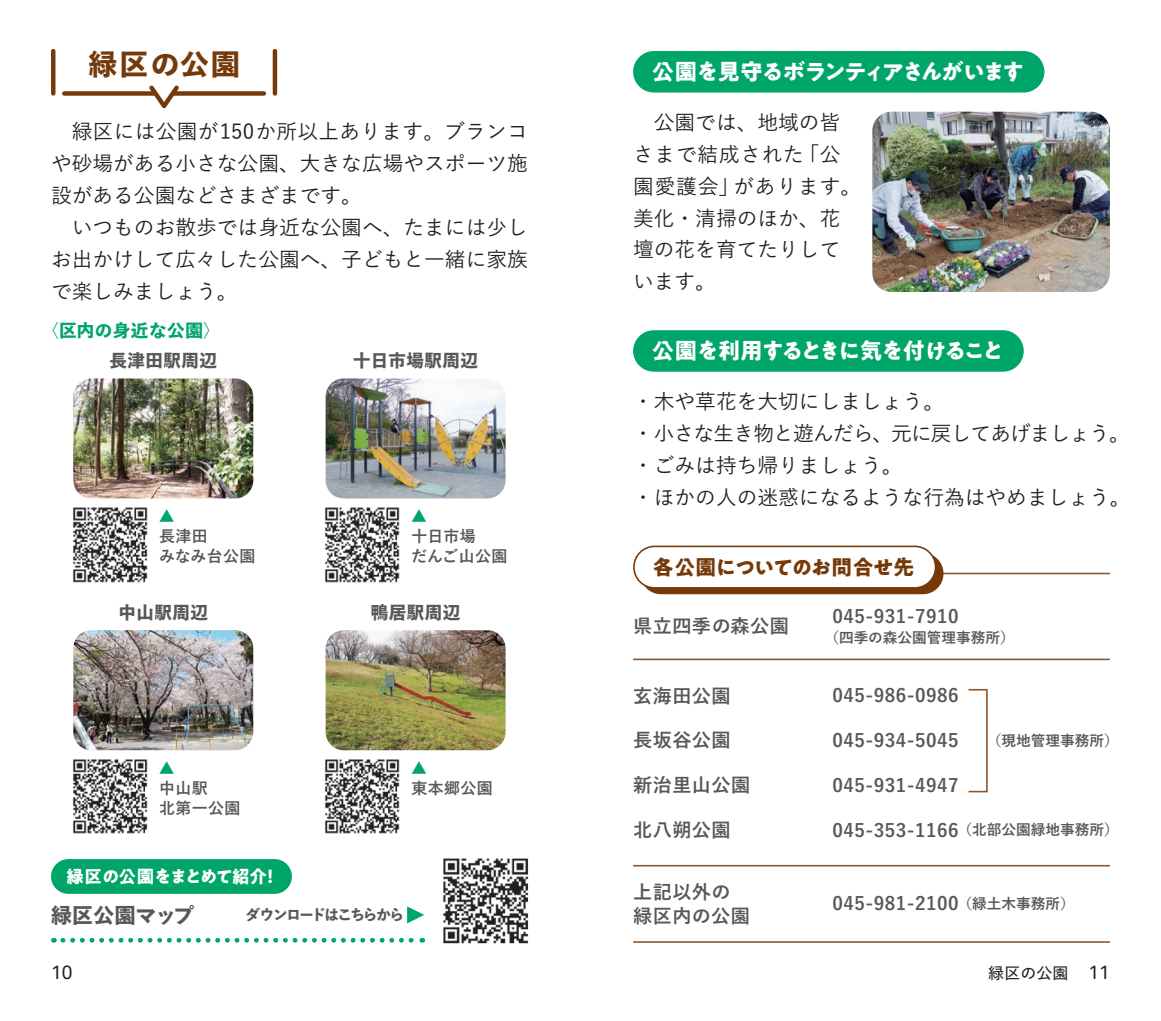
<style>
.page{position:relative;width:1161px;height:1021px;background:#fff}
.page>*{position:absolute;margin:0;border:0;box-sizing:border-box;transform-origin:0 0}
.t1{font:28.8px "Yu Gothic Std E";letter-spacing:.08em;color:#763a0a}
.t2{font:700 22.28px "PA1 Gothic Std N";letter-spacing:-.065em;color:#fff}
.t3{font:700 22.28px "PA1 Gothic Std N";letter-spacing:-.045em;color:#fff}
.t4{font:20.7px/31.9px "Yu Gothic Std M";color:#231f20}
.t5{font:700 20.7px "PA1 Gothic Std N";letter-spacing:-.03em;color:#763a0a}
.t6{font:20.7px "Yu Gothic Std E";letter-spacing:.01em;color:#57585a}
.t7{font:19.12px/23.8px "Yu Gothic Std B";letter-spacing:.025em;color:#57585a}
.t8{font:19.12px "Akkurat Pro";color:#231f20}
.t9{font:18.22px "Yu Gothic Std B";letter-spacing:.025em;color:#57585a}
.t10{font:17.55px "Yu Gothic Std E";letter-spacing:.025em;color:#57585a}
.t11{font:700 17.55px "PA1 Gothic Std N";letter-spacing:-.055em;color:#fff}
.t12{font:17.55px "Yu Gothic Std E";letter-spacing:.025em;color:#00a56a}
.t13{font:15.97px/20px "Yu Gothic Std B";letter-spacing:.025em;color:#57585a}
.t14{font:15.97px "Yu Gothic Std D";letter-spacing:.01em;color:#231f20}
.t15{font:15.97px "Yu Gothic Std B";color:#00a56a}
.t16{font:14.62px "Yu Gothic Std B";color:#57585a}
.t17{font:14.4px "Yu Gothic Std E";letter-spacing:-.08em;color:#57585a}
.s1{font-size:14.62px}
</style>
<div class="page">
<img style="left:326px;top:378px;width:180px;height:120px">
<img style="left:73px;top:378px;width:180px;height:120px">
<img style="left:73px;top:630px;width:180px;height:120px">
<img style="left:326px;top:630px;width:180px;height:120px">
<img style="left:73px;top:759px;width:75px;height:75px">
<img style="left:325px;top:759px;width:75px;height:75px">
<img style="left:73px;top:507px;width:75px;height:76px">
<img style="left:443px;top:858px;width:86px;height:86px">
<img style="left:325px;top:507px;width:75px;height:76px">
<img style="left:872px;top:112px;width:238px;height:180px">
<hr style="left:649px;top:572px;width:461px;height:2px;background:#8c562c">
<hr style="left:633px;top:658px;width:477px;height:2px;background:#8c562c">
<hr style="left:633px;top:941px;width:477px;height:1px;background:#8c562c">
<hr style="left:633px;top:864px;width:477px;height:2px;background:#8c562c">
<hr style="left:51px;top:51px;width:4px;height:42px;background:#763a0a">
<hr style="left:273px;top:51px;width:4px;height:42px;background:#763a0a">
<div style="left:64px;top:91px;width:200px;height:5px;background:#763a0a"></div>
<svg style="left:145px;top:85px;width:38px;height:24px"></svg>
<div style="left:51px;top:859px;width:241px;height:34px;background:#00a56a;border-radius:17px"></div>
<svg style="left:63px;top:937px;width:360px;height:5px"></svg>
<svg style="left:407px;top:906px;width:17px;height:17px"></svg>
<div style="left:633px;top:51px;width:411px;height:41px;background:#00a56a;border-radius:21px"></div>
<div style="left:633px;top:330px;width:391px;height:42px;background:#00a56a;border-radius:21px"></div>
<div style="left:640px;top:552px;width:303px;height:42px;background:#763a0a;border-radius:21px"></div>
<div style="left:634px;top:546px;width:301px;height:42px;background:#fff;border-radius:21px"></div>
<div style="left:633px;top:545px;width:303px;height:43px;border:2px solid #763a0a;border-radius:21px"></div>
<div style="left:968px;top:689px;width:20px;height:103px;border:2px solid #8c562c"></div>
<h1 class="t1" style="left:88px;top:42px;width:153px">緑区の公園</h1>
<p class="t2" style="left:652px;top:58px;width:375px">公園を見守るボランティアさんがいます</p>
<p class="t4" style="left:51px;top:114px;width:478px;text-indent:21px">緑区には公園が150か所以上あります。ブランコや砂場がある小さな公園、大きな広場やスポーツ施設がある公園などさまざまです。<br>　いつものお散歩では身近な公園へ、たまには少しお出かけして広々した公園へ、子どもと一緒に家族で楽しみましょう。</p>
<p class="t4" style="left:633px;top:105px;width:229px">　公園では、地域の皆さまで結成された「公園愛護会」があります。美化・清掃のほか、花壇の花を育てたりしています。</p>
<p class="t12" style="left:41px;top:317px;width:181px">〈区内の身近な公園〉</p>
<p class="t10" style="left:110px;top:347px;width:109px">長津田駅周辺</p>
<p class="t15" style="left:159px;top:504px;width:17px">▲</p>
<p class="t13" style="left:159px;top:525px;width:98px">長津田<br>みなみ台公園</p>
<p class="t10" style="left:353px;top:347px;width:126px">十日市場駅周辺</p>
<p class="t15" style="left:411px;top:504px;width:17px">▲</p>
<p class="t13" style="left:411px;top:525px;width:98px">十日市場<br>だんご山公園</p>
<p class="t10" style="left:119px;top:598px;width:91px">中山駅周辺</p>
<p class="t10" style="left:371px;top:598px;width:91px">鴨居駅周辺</p>
<p class="t15" style="left:159px;top:756px;width:17px">▲</p>
<p class="t13" style="left:159px;top:777px;width:83px">中山駅<br>北第一公園</p>
<p class="t15" style="left:411px;top:756px;width:17px">▲</p>
<p class="t13" style="left:411px;top:777px;width:83px">東本郷公園</p>
<p class="t11" style="left:66px;top:865px;width:214px">緑区の公園をまとめて紹介！</p>
<p class="t6" style="left:51px;top:899px;width:145px">緑区公園マップ</p>
<p class="t17" style="left:246px;top:904px;width:160px">ダウンロードはこちらから</p>
<p class="t3" style="left:652px;top:337px;width:354px">公園を利用するときに気を付けること</p>
<p class="t4" style="left:633px;top:384px;width:499px">・ 木や草花を大切にしましょう。<br>・ 小さな生き物と遊んだら、元に戻してあげましょう。・ ごみは持ち帰りましょう。<br>・ ほかの人の迷惑になるような行為はやめましょう。</p>
<p class="t5" style="left:653px;top:554px;width:262px">各公園についてのお問合せ先</p>
<p class="t7" style="left:633px;top:613px;width:157px">県立四季の森公園</p>
<p class="t7" style="left:633px;top:683px;width:99px">玄海田公園</p>
<p class="t7" style="left:633px;top:727px;width:99px">長坂谷公園</p>
<p class="t7" style="left:633px;top:772px;width:119px">新治里山公園</p>
<p class="t7" style="left:633px;top:817px;width:99px">北八朔公園</p>
<p class="t7" style="left:633px;top:879px;width:118px">上記以外の緑区内の公園</p>
<p class="t9" style="left:832px;top:603px;width:127px">045-931-7910</p>
<p class="t16" style="left:824px;top:626px;width:192px">（四季の森公園管理事務所）</p>
<p class="t9" style="left:832px;top:682px;width:127px">045-986-0986</p>
<p class="t9" style="left:832px;top:726px;width:127px">045-934-5045</p>
<p class="t9" style="left:832px;top:771px;width:127px">045-931-4947</p>
<p class="t9" style="left:832px;top:816px;width:288px">045-353-1166<span class="s1">（北部公園緑地事務所）</span></p>
<p class="t16" style="left:987px;top:729px;width:134px">（現地管理事務所）</p>
<p class="t9" style="left:832px;top:890px;width:244px">045-981-2100<span class="s1">（緑土木事務所）</span></p>
<p class="t14" style="left:988px;top:961px;width:82px">緑区の公園</p>
<p class="t8" style="left:51px;top:961px;width:23px">10</p>
<p class="t8" style="left:1088px;top:961px;width:23px">11</p>
</div>
